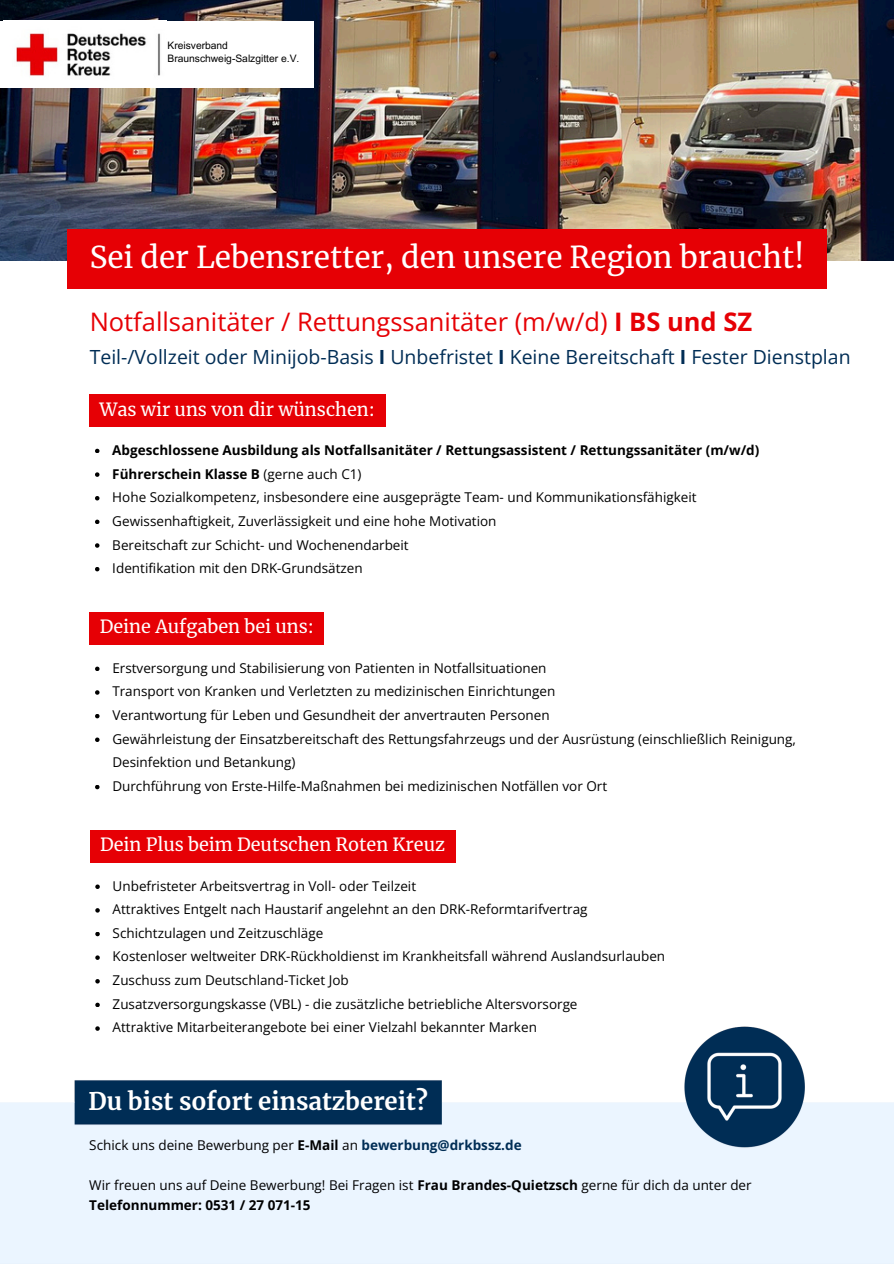
<style>
.page{position:relative;width:894px;height:1264px;background:#fff}
.page>*{position:absolute;margin:0;border:0;box-sizing:border-box;transform-origin:0 0}
.t1{font:29.85px "Merriweather";color:#fff}
.t2{font:25.5px "Open Sans";color:#e60005}
.t3{font:700 24px "Merriweather";color:#fff}
.t4{font:19.5px "Open Sans";color:#002d55}
.t5{font:18px "Merriweather";color:#fff}
.t6{font:13.5px/23.7px "Open Sans";color:#000}
.t7{font:10.2px/12.3px "Arial MT Pro";color:#000}
.s1{font-weight:700}
.s2{font-weight:700;color:#002d55}
</style>
<div class="page">
<img style="left:0;top:0;width:893px;height:260px">
<div style="left:0;top:21px;width:313px;height:67px;background:#fff"></div>
<img style="left:16px;top:33px;width:145px;height:43px">
<div style="left:90px;top:612px;width:234px;height:32px;background:#e60005"></div>
<div style="left:90px;top:394px;width:295px;height:33px;background:#e60005"></div>
<div style="left:90px;top:829px;width:365px;height:33px;background:#e60005"></div>
<svg style="left:95px;top:449px;width:4px;height:4px"></svg>
<svg style="left:95px;top:472px;width:4px;height:5px"></svg>
<svg style="left:95px;top:496px;width:4px;height:4px"></svg>
<svg style="left:95px;top:519px;width:4px;height:5px"></svg>
<svg style="left:95px;top:543px;width:4px;height:5px"></svg>
<svg style="left:95px;top:567px;width:4px;height:4px"></svg>
<svg style="left:95px;top:666px;width:4px;height:5px"></svg>
<svg style="left:95px;top:690px;width:4px;height:4px"></svg>
<svg style="left:95px;top:714px;width:4px;height:4px"></svg>
<svg style="left:95px;top:737px;width:4px;height:5px"></svg>
<svg style="left:95px;top:785px;width:4px;height:4px"></svg>
<svg style="left:95px;top:884px;width:5px;height:5px"></svg>
<svg style="left:95px;top:908px;width:5px;height:4px"></svg>
<svg style="left:95px;top:932px;width:5px;height:4px"></svg>
<svg style="left:95px;top:955px;width:5px;height:4px"></svg>
<svg style="left:95px;top:979px;width:5px;height:4px"></svg>
<svg style="left:95px;top:1002px;width:5px;height:5px"></svg>
<div style="left:67px;top:230px;width:759px;height:59px;background:#e60005"></div>
<img style="left:0;top:1026px;width:893px;height:237px">
<h1 class="t7" style="left:167px;top:41px;width:133px">Kreisverband<br>Braunschweig-Salzgitter e.V.</h1>
<h5 class="t1" style="left:90px;top:238px;width:716px">Sei der Lebensretter, den unsere Region braucht!</h5>
<h2 class="t2" style="left:90px;top:304px;width:663px">Notfallsanitäter / Rettungssanitäter (m/w/d) <span class="s1">I BS und SZ</span></h2>
<p class="t4" style="left:90px;top:343px;width:762px">Teil-/Vollzeit oder Minijob-Basis <span class="s1">I</span> Unbefristet <span class="s1">I</span> Keine Bereitschaft <span class="s1">I</span> Fester Dienstplan</p>
<h4 class="t5" style="left:99px;top:398px;width:277px">Was wir uns von dir wünschen:</h4>
<h4 class="t6" style="left:112px;top:438px;width:648px"><span class="s1">Abgeschlossene Ausbildung als Notfallsanitäter / Rettungsassistent / Rettungssanitäter (m/w/d)<br>Führerschein Klasse B</span> (gerne auch C1)<br>Hohe Sozialkompetenz, insbesondere eine ausgeprägte Team- und Kommunikationsfähigkeit Gewissenhaftigkeit, Zuverlässigkeit und eine hohe Motivation<br>Bereitschaft zur Schicht- und Wochenendarbeit<br>Identifikation mit den DRK-Grundsätzen</h4>
<h3 class="t5" style="left:100px;top:615px;width:216px">Deine Aufgaben bei uns:</h3>
<h5 class="t6" style="left:112px;top:655px;width:685px">Erstversorgung und Stabilisierung von Patienten in Notfallsituationen<br>Transport von Kranken und Verletzten zu medizinischen Einrichtungen<br>Verantwortung für Leben und Gesundheit der anvertrauten Personen<br>Gewährleistung der Einsatzbereitschaft des Rettungsfahrzeugs und der Ausrüstung (einschließlich Reinigung, Desinfektion und Betankung)<br>Durchführung von Erste-Hilfe-Maßnahmen bei medizinischen Notfällen vor Ort</h5>
<h4 class="t5" style="left:100px;top:832px;width:346px">Dein Plus beim Deutschen Roten Kreuz</h4>
<h5 class="t6" style="left:113px;top:873px;width:554px">Unbefristeter Arbeitsvertrag in Voll- oder Teilzeit<br>Attraktives Entgelt nach Haustarif angelehnt an den DRK-Reformtarifvertrag Schichtzulagen und Zeitzuschläge<br>Kostenloser weltweiter DRK-Rückholdienst im Krankheitsfall während Auslandsurlauben Zuschuss zum Deutschland-Ticket Job<br>Zusatzversorgungskasse (VBL) - die zusätzliche betriebliche Altersvorsorge<br>Attraktive Mitarbeiterangebote bei einer Vielzahl bekannter Marken</h5>
<h5 class="t3" style="left:89px;top:1086px;width:341px">Du bist sofort einsatzbereit?</h5>
<h4 class="t6" style="left:89px;top:1132px;width:433px">Schick uns deine Bewerbung per <span class="s1">E-Mail</span> an <span class="s2">bewerbung@drkbssz.de</span></h4>
<h5 class="t6" style="left:89px;top:1174px;width:663px;line-height:20.2px">Wir freuen uns auf Deine Bewerbung! Bei Fragen ist <span class="s1">Frau Brandes-Quietzsch</span> gerne für dich da unter der<br><span class="s1">Telefonnummer: 0531 / 27 071-15</span></h5>
</div>
